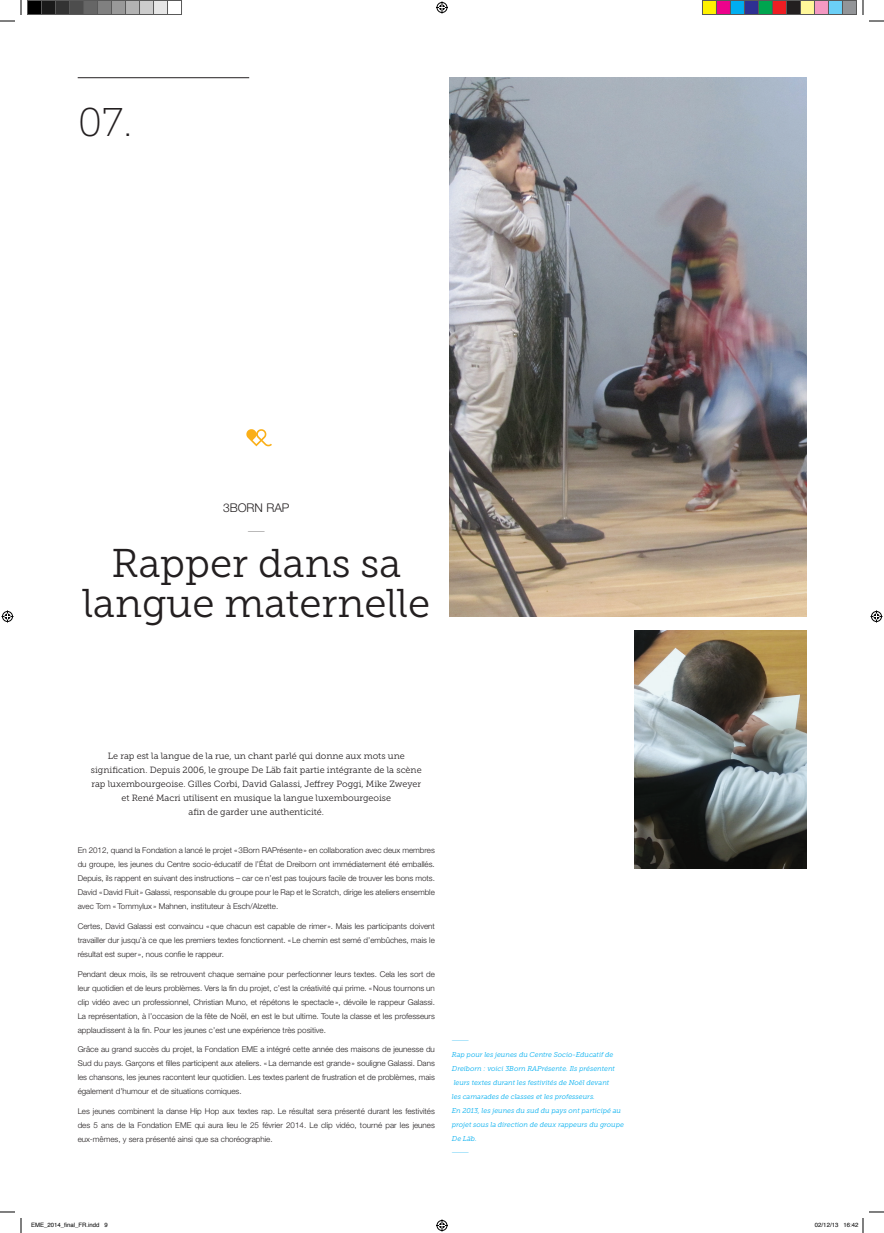
<style>
.page{position:relative;width:884px;height:1233px;background:#fff}
.page>*{position:absolute;margin:0;border:0;box-sizing:border-box;transform-origin:0 0}
.t1{font:40px/40px "Museo Slab 300";color:#231f20;text-align:center}
.t2{font:40px "Museo Slab 100";color:#231f20}
.t3{font:300 12px "Helvetica Neue LT Std";color:#231f20}
.t4{font:9px/14px "Museo Slab 300";color:#231f20;text-align:center}
.t5{font:300 8px/14px "Helvetica Neue LT Std";color:#231f20;text-align:justify}
.t6{font:italic 7px/14px "Museo Slab 300";color:#00aeef}
.t7{font:7px "Museo Slab 100";color:#00aeef;scale:3.5 1}
.t8{font:7px "Museo Slab 100";color:#231f20;scale:3.5 1}
.t9{font:6px "Helvetica";color:#000}
</style>
<div class="page">
<hr style="left:78px;top:78px;width:171px;height:1px;background:#231f20">
<img style="left:449px;top:78px;width:357px;height:538px">
<img style="left:635px;top:630px;width:171px;height:239px">
<svg style="left:246px;top:429px;width:26px;height:17px"></svg>
<svg style="left:0;top:1211px;width:15px;height:1px"></svg>
<svg style="left:869px;top:1211px;width:15px;height:1px"></svg>
<svg style="left:0;top:0;width:22px;height:22px"></svg>
<svg style="left:20px;top:1218px;width:2px;height:15px"></svg>
<svg style="left:862px;top:0;width:22px;height:22px"></svg>
<svg style="left:436px;top:1px;width:12px;height:12px"></svg>
<svg style="left:436px;top:1219px;width:12px;height:12px"></svg>
<svg style="left:2px;top:610px;width:12px;height:12px"></svg>
<svg style="left:870px;top:610px;width:12px;height:12px"></svg>
<div style="left:28px;top:0;width:13px;height:14px;background:#000"></div>
<div style="left:27px;top:0;width:15px;height:15px;border:1px solid #595959"></div>
<div style="left:42px;top:0;width:14px;height:14px;background:#1a1a1a"></div>
<div style="left:41px;top:0;width:15px;height:15px;border:1px solid #595959"></div>
<div style="left:56px;top:0;width:14px;height:14px;background:#333"></div>
<div style="left:55px;top:0;width:15px;height:15px;border:1px solid #595959"></div>
<div style="left:70px;top:0;width:14px;height:14px;background:#4d4d4d"></div>
<div style="left:69px;top:0;width:15px;height:15px;border:1px solid #595959"></div>
<div style="left:84px;top:0;width:13px;height:14px;background:#666"></div>
<div style="left:83px;top:0;width:15px;height:15px;border:1px solid #595959"></div>
<div style="left:98px;top:0;width:14px;height:14px;background:#808080"></div>
<div style="left:97px;top:0;width:15px;height:15px;border:1px solid #595959"></div>
<div style="left:112px;top:0;width:13px;height:14px;background:#999"></div>
<div style="left:111px;top:0;width:15px;height:15px;border:1px solid #595959"></div>
<div style="left:126px;top:0;width:14px;height:14px;background:#b3b3b3"></div>
<div style="left:125px;top:0;width:15px;height:15px;border:1px solid #595959"></div>
<div style="left:140px;top:0;width:14px;height:14px;background:#ccc"></div>
<div style="left:139px;top:0;width:15px;height:15px;border:1px solid #595959"></div>
<div style="left:154px;top:0;width:13px;height:14px;background:#e6e6e6"></div>
<div style="left:153px;top:0;width:15px;height:15px;border:1px solid #595959"></div>
<div style="left:167px;top:0;width:15px;height:15px;border:1px solid #595959"></div>
<div style="left:702px;top:0;width:14px;height:14px;background:#fff101"></div>
<div style="left:702px;top:0;width:15px;height:15px;border:1px solid #595959"></div>
<div style="left:716px;top:0;width:14px;height:14px;background:#ed028c"></div>
<div style="left:716px;top:0;width:15px;height:15px;border:1px solid #595959"></div>
<div style="left:730px;top:0;width:14px;height:14px;background:#00aeef"></div>
<div style="left:730px;top:0;width:15px;height:15px;border:1px solid #595959"></div>
<div style="left:744px;top:0;width:14px;height:14px;background:#2e3092"></div>
<div style="left:744px;top:0;width:15px;height:15px;border:1px solid #595959"></div>
<div style="left:758px;top:0;width:14px;height:14px;background:#00a54f"></div>
<div style="left:758px;top:0;width:15px;height:15px;border:1px solid #595959"></div>
<div style="left:772px;top:0;width:14px;height:14px;background:#ee1d23"></div>
<div style="left:772px;top:0;width:15px;height:15px;border:1px solid #595959"></div>
<div style="left:786px;top:0;width:14px;height:14px;background:#231f20"></div>
<div style="left:786px;top:0;width:15px;height:15px;border:1px solid #595959"></div>
<div style="left:800px;top:0;width:14px;height:14px;background:#fff79a"></div>
<div style="left:800px;top:0;width:15px;height:15px;border:1px solid #595959"></div>
<div style="left:814px;top:0;width:14px;height:14px;background:#f499c2"></div>
<div style="left:814px;top:0;width:15px;height:15px;border:1px solid #595959"></div>
<div style="left:828px;top:0;width:14px;height:14px;background:#6bcff6"></div>
<div style="left:828px;top:0;width:15px;height:15px;border:1px solid #595959"></div>
<div style="left:842px;top:0;width:14px;height:14px;background:#939598"></div>
<div style="left:842px;top:0;width:15px;height:15px;border:1px solid #595959"></div>
<svg style="left:862px;top:1218px;width:2px;height:15px"></svg>
<h1 class="t2" style="left:78px;top:101px;width:56px">07.</h1>
<h2 class="t3" style="left:223px;top:501px;width:68px">3BORN RAP</h2>
<p class="t8" style="left:245px;top:528px;width:8px">—</p>
<h1 class="t1" style="left:82px;top:543px;width:349px">Rapper dans sa langue maternelle</h1>
<p class="t4" style="left:91px;top:749px;width:332px">Le rap est la langue de la rue, un chant parlé qui donne aux mots une signification. Depuis 2006, le groupe De Läb fait partie intégrante de la scène rap luxembourgeoise. Gilles Corbi, David Galassi, Jeffrey Poggi, Mike Zweyer et René Macri utilisent en musique la langue luxembourgeoise<br>afin de garder une authenticité.</p>
<p class="t5" style="left:78px;top:843px;width:359px">En 2012, quand la Fondation a lancé le projet «3Born RAPrésente» en collaboration avec deux membres du groupe, les jeunes du Centre socio-éducatif de l’État de Dreiborn ont immédiatement été emballés.<br>Depuis, ils rappent en suivant des instructions – car ce n’est pas toujours facile de trouver les bons mots.<br>David «David Fluit » Galassi, responsable du groupe pour le Rap et le Scratch, dirige les ateliers ensemble avec Tom «Tommylux » Mahnen, instituteur à Esch/Alzette.</p>
<p class="t5" style="left:78px;top:919px;width:359px">Certes, David Galassi est convaincu «que chacun est capable de rimer ». Mais les participants doivent travailler dur jusqu’à ce que les premiers textes fonctionnent. «Le chemin est semé d’embûches, mais le résultat est super », nous confie le rappeur.</p>
<p class="t5" style="left:78px;top:966px;width:359px">Pendant deux mois, ils se retrouvent chaque semaine pour perfectionner leurs textes. Cela les sort de leur quotidien et de leurs problèmes. Vers la fin du projet, c’est la créativité qui prime. «Nous tournons un clip vidéo avec un professionnel, Christian Muno, et répétons le spectacle», dévoile le rappeur Galassi.<br>La représentation, à l’occasion de la fête de Noël, en est le but ultime. Toute la classe et les professeurs applaudissent à la fin. Pour les jeunes c’est une expérience très positive.</p>
<p class="t5" style="left:78px;top:1042px;width:359px">Grâce au grand succès du projet, la Fondation EME a intégré cette année des maisons de jeunesse du Sud du pays. Garçons et filles participent aux ateliers. «La demande est grande» souligne Galassi. Dans les chansons, les jeunes racontent leur quotidien. Les textes parlent de frustration et de problèmes, mais également d’humour et de situations comiques.</p>
<p class="t5" style="left:78px;top:1104px;width:359px">Les jeunes combinent la danse Hip Hop aux textes rap. Le résultat sera présenté durant les festivités des 5 ans de la Fondation EME qui aura lieu le 25 février 2014. Le clip vidéo, tourné par les jeunes eux-mêmes, y sera présenté ainsi que sa choréographie.</p>
<p class="t7" style="left:449px;top:1037px;width:8px">—</p>
<p class="t6" style="left:452px;top:1048px;width:174px">Rap pour les jeunes du Centre Socio-Educatif de Dreiborn : voici 3Born RAPrésente. Ils présentent leurs textes durant les festivités de Noël devant<br>les camarades de classes et les professeurs.<br>En 2013, les jeunes du sud du pays ont participé au projet sous la direction de deux rappeurs du groupe De Läb.</p>
<p class="t7" style="left:449px;top:1149px;width:8px">—</p>
<p class="t9" style="left:31px;top:1220px;width:78px">EME_2014_final_FR.indd 9</p>
<p class="t9" style="left:815px;top:1220px;width:45px">02/12/13 16:42</p>
</div>
